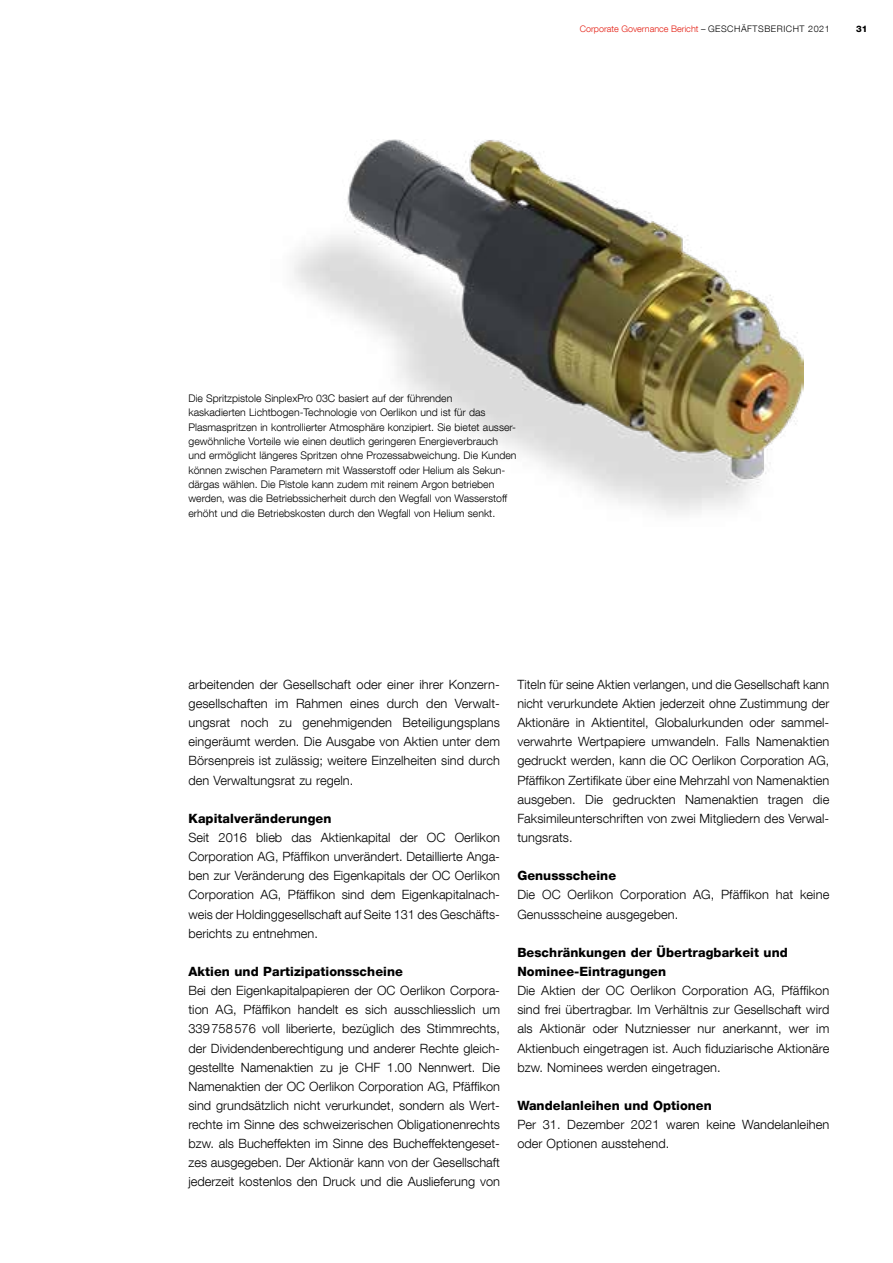
<style>
.page{position:relative;width:893px;height:1263px;background:#fff}
.page>*{position:absolute;margin:0;border:0;box-sizing:border-box;transform-origin:0 0}
.t1{font:300 12.75px/19.2px "Helvetica Neue LT Com";letter-spacing:.005em;color:#000}
.t2{font:800 12.75px/19.2px "Helvetica Neue LT Com";letter-spacing:.005em;color:#000}
.t3{font:300 10.5px/14.2px "Helvetica Neue LT Com";color:#000}
.t4{font:300 9px "Helvetica Neue LT Com";color:#e42015}
.t5{font:800 9px "Helvetica Neue LT Com";color:#000}
.s1{color:#000}
</style>
<div class="page">
<img style="left:294px;top:139px;width:510px;height:376px">
<p class="t4" style="left:580px;top:23px;width:252px">Corporate Governance Bericht <span class="s1">– GESCHÄFTSBERICHT 2021</span></p>
<p class="t5" style="left:856px;top:23px;width:13px">31</p>
<p class="t3" style="left:189px;top:391px;width:330px">Die Spritzpistole SinplexPro 03C basiert auf der führenden<br>kaskadierten Lichtbogen-Technologie von Oerlikon und ist für das Plasmaspritzen in kontrollierter Atmosphäre konzipiert. Sie bietet ausser&shy;gewöhnliche Vorteile wie einen deutlich geringeren Energieverbrauch und ermöglicht längeres Spritzen ohne Prozessabweichung. Die Kunden können zwischen Parametern mit Wasserstoff oder Helium als Sekun&shy;därgas wählen. Die Pistole kann zudem mit reinem Argon betrieben werden, was die Betriebssicherheit durch den Wegfall von Wasserstoff erhöht und die Betriebskosten durch den Wegfall von Helium senkt.</p>
<p class="t1" style="left:189px;top:674px;width:313px">arbeitenden der Gesellschaft oder einer ihrer Konzern&shy;gesellschaften im Rahmen eines durch den Verwalt&shy;ungsrat noch zu genehmigenden Beteiligungsplans eingeräumt werden. Die Ausgabe von Aktien unter dem Börsenpreis ist zulässig; weitere Einzelheiten sind durch den Verwaltungsrat zu regeln.</p>
<p class="t2" style="left:189px;top:809px;width:144px">Kapitalveränderungen</p>
<p class="t1" style="left:189px;top:827px;width:313px;text-align:justify">Seit 2016 blieb das Aktienkapital der OC Oerlikon Corporation AG, Pfäffikon unverändert. Detaillierte Anga&shy;ben zur Veränderung des Eigenkapitals der OC Oerlikon Corporation AG, Pfäffikon sind dem Eigenkapitalnach&shy;weis der Holdinggesellschaft auf Seite 131 des Geschäfts&shy;berichts zu entnehmen.</p>
<p class="t2" style="left:189px;top:962px;width:216px">Aktien und Partizipationsscheine</p>
<p class="t1" style="left:189px;top:981px;width:313px;text-align:justify">Bei den Eigenkapitalpapieren der OC Oerlikon Corpora&shy;tion AG, Pfäffikon handelt es sich ausschliesslich um 339758576 voll liberierte, bezüglich des Stimmrechts, der Dividendenberechtigung und anderer Rechte gleich&shy;gestellte Namenaktien zu je CHF 1.00 Nennwert. Die Namenaktien der OC Oerlikon Corporation AG, Pfäffikon sind grundsätzlich nicht verurkundet, sondern als Wert&shy;rechte im Sinne des schweizerischen Obligationenrechts bzw. als Bucheffekten im Sinne des Bucheffektengeset&shy;zes ausgegeben. Der Aktionär kann von der Gesellschaft jederzeit kostenlos den Druck und die Auslieferung von</p>
<p class="t1" style="left:517px;top:674px;width:313px">Titeln für seine Aktien verlangen, und die Gesellschaft kann nicht verurkundete Aktien jederzeit ohne Zustimmung der Aktionäre in Aktientitel, Globalurkunden oder sammel&shy;verwahrte Wertpapiere umwandeln. Falls Namenaktien gedruckt werden, kann die OC Oerlikon Corporation AG, Pfäffikon Zertifikate über eine Mehrzahl von Namenaktien ausgeben. Die gedruckten Namenaktien tragen die Faksimileunterschriften von zwei Mitgliedern des Verwal&shy;tungsrats.</p>
<p class="t2" style="left:517px;top:866px;width:100px">Genussscheine</p>
<p class="t1" style="left:517px;top:885px;width:313px">Die OC Oerlikon Corporation AG, Pfäffikon hat keine<br>Genussscheine ausgegeben.</p>
<p class="t2" style="left:517px;top:943px;width:272px">Beschränkungen der Übertragbarkeit und<br>Nominee-Eintragungen</p>
<p class="t1" style="left:517px;top:981px;width:313px;text-align:justify">Die Aktien der OC Oerlikon Corporation AG, Pfäffikon sind frei übertragbar. Im Verhältnis zur Gesellschaft wird als Aktionär oder Nutzniesser nur anerkannt, wer im Aktienbuch eingetragen ist. Auch fiduziarische Aktionäre bzw. Nominees werden eingetragen.</p>
<p class="t2" style="left:517px;top:1096px;width:196px">Wandelanleihen und Optionen</p>
<p class="t1" style="left:517px;top:1114px;width:313px">Per 31. Dezember 2021 waren keine Wandelanleihen oder Optionen ausstehend.</p>
</div>
